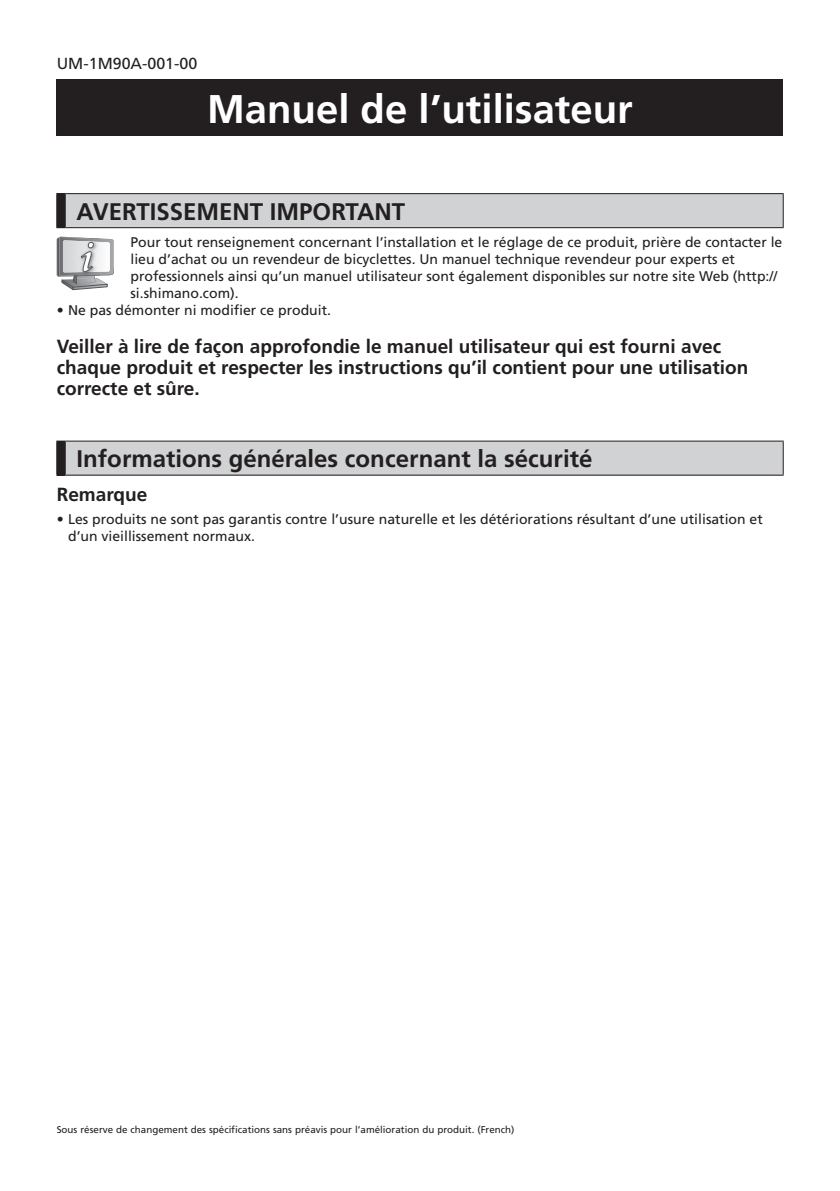
<style>
.page{position:relative;width:840px;height:1191px;background:#fff}
.page>*{position:absolute;margin:0;border:0;box-sizing:border-box;transform-origin:0 0}
.t1{font:700 40px "Frutiger LT Pro";color:#fff}
.t2{font:700 24px "Frutiger LT Pro";color:#231f20}
.t3{font:700 19px/21px "Frutiger LT Pro";color:#231f20}
.t4{font:16px "Frutiger LT Pro";color:#231f20}
.t5{font:14px/17px "Frutiger LT Pro";color:#231f20}
.t6{font:9.8px "Frutiger LT Pro";color:#231f20}
</style>
<div class="page">
<div style="left:57px;top:79px;width:725px;height:57px;background:#231f20"></div>
<div style="left:57px;top:194px;width:8px;height:34px;background:#231f20"></div>
<div style="left:65px;top:194px;width:717px;height:34px;background:#d1d2d4"></div>
<hr style="left:56px;top:194px;width:1px;height:33px;background:#231f20">
<hr style="left:65px;top:193px;width:718px;height:1px;background:#231f20">
<hr style="left:65px;top:194px;width:1px;height:33px;background:#231f20">
<hr style="left:782px;top:194px;width:1px;height:33px;background:#231f20">
<hr style="left:65px;top:227px;width:718px;height:1px;background:#231f20">
<svg style="left:57px;top:237px;width:56px;height:53px"></svg>
<div style="left:57px;top:441px;width:8px;height:34px;background:#231f20"></div>
<div style="left:65px;top:441px;width:717px;height:34px;background:#d1d2d4"></div>
<hr style="left:56px;top:441px;width:1px;height:33px;background:#231f20">
<hr style="left:65px;top:440px;width:718px;height:1px;background:#231f20">
<hr style="left:65px;top:441px;width:1px;height:33px;background:#231f20">
<hr style="left:782px;top:441px;width:1px;height:33px;background:#231f20">
<hr style="left:65px;top:474px;width:718px;height:1px;background:#231f20">
<p class="t4" style="left:57px;top:54px;width:142px">UM-1M90A-001-00</p>
<h1 class="t1" style="left:207px;top:85px;width:427px">Manuel de l’utilisateur</h1>
<h2 class="t2" style="left:77px;top:197px;width:330px">AVERTISSEMENT IMPORTANT</h2>
<p class="t5" style="left:130px;top:234px;width:653px">Pour tout renseignement concernant l’installation et le réglage de ce produit, prière de contacter le lieu d’achat ou un revendeur de bicyclettes. Un manuel technique revendeur pour experts et professionnels ainsi qu’un manuel utilisateur sont également disponibles sur notre site Web (http:// si.shimano.com).</p>
<p class="t5" style="left:57px;top:302px;width:276px">• Ne pas démonter ni modifier ce produit.</p>
<h3 class="t3" style="left:57px;top:336px;width:692px">Veiller à lire de façon approfondie le manuel utilisateur qui est fourni avec chaque produit et respecter les instructions qu’il contient pour une utilisation correcte et sûre.</h3>
<h2 class="t2" style="left:77px;top:445px;width:517px">Informations générales concernant la sécurité</h2>
<h3 class="t3" style="left:57px;top:484px;width:92px">Remarque</h3>
<p class="t5" style="left:68px;top:511px;width:695px;text-indent:-11px">• Les produits ne sont pas garantis contre l’usure naturelle et les détériorations résultant d’une utilisation et d’un vieillissement normaux.</p>
<p class="t6" style="left:57px;top:1123px;width:459px">Sous réserve de changement des spécifications sans préavis pour l’amélioration du produit. (French)</p>
</div>
